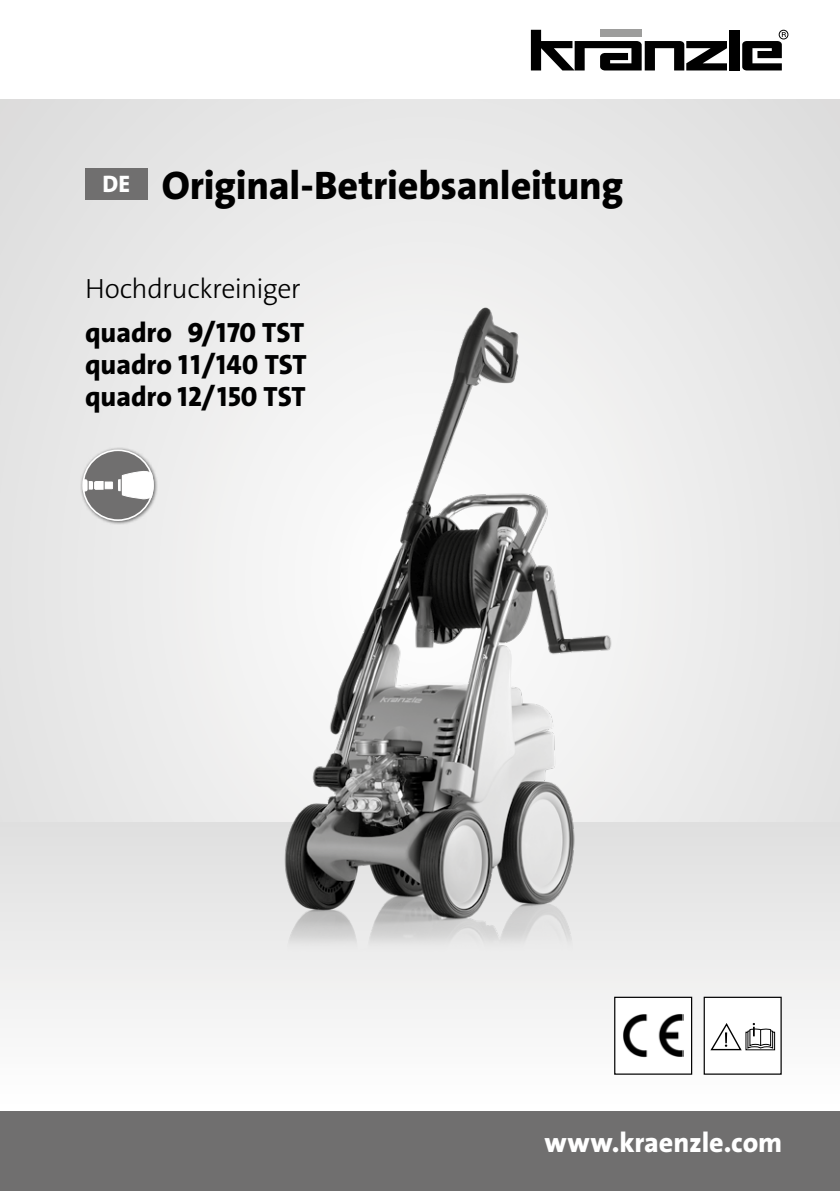
<style>
.page{position:relative;width:840px;height:1191px;background:#fff}
.page>*{position:absolute;margin:0;border:0;box-sizing:border-box;transform-origin:0 0}
.t1{font:40px "The Sans LP8 Ex Bld";letter-spacing:-.005em;color:#000}
.t2{font:28px/32px "The Sans LP8 Ex Bld";letter-spacing:-.005em;color:#000;text-align:justify}
.t3{font:28px "The Sans LP3 Lig";letter-spacing:-.02em;color:#000}
.t4{font:28px "The Sans LP8 Ex Bld";letter-spacing:-.005em;color:#fff}
</style>
<div class="page">
<div style="left:0;top:99px;width:839px;height:1092px;background:#e9e9e9"></div>
<div style="left:0;top:996px;width:839px;height:115px;background:#f9f9f9"></div>
<div style="left:0;top:1111px;width:839px;height:80px;background:#706f6f"></div>
<div style="left:614px;top:997px;width:77px;height:77px;background:#fff"></div>
<div style="left:613px;top:996px;width:78px;height:78px;border:1px solid #000"></div>
<img style="left:623px;top:1014px;width:60px;height:43px">
<div style="left:703px;top:997px;width:77px;height:77px;background:#fff"></div>
<div style="left:703px;top:996px;width:78px;height:78px;border:1px solid #000"></div>
<div style="left:745px;top:1031px;width:29px;height:19px;border:1px solid #000"></div>
<svg style="left:710px;top:1023px;width:62px;height:28px"></svg>
<svg style="left:530px;top:30px;width:196px;height:40px"></svg>
<div style="left:728px;top:30px;width:10px;height:40px;background:#000"></div>
<div style="left:778px;top:30px;width:9px;height:9px;border:1px solid #000;border-radius:50%"></div>
<svg style="left:742px;top:32px;width:43px;height:38px"></svg>
<div style="left:85px;top:168px;width:62px;height:31px;background:#706f6f"></div>
<img style="left:247px;top:307px;width:376px;height:633px">
<div style="left:80px;top:447px;width:78px;height:78px;background:#000;opacity:.55"></div>
<div style="left:83px;top:450px;width:70px;height:70px;background:#706f6f;border-radius:50%"></div>
<div style="left:82px;top:449px;width:72px;height:72px;border:2px solid #fff;border-radius:50%"></div>
<svg style="left:83px;top:457px;width:72px;height:43px"></svg>
<h1 class="t1" style="left:102px;top:160px;width:522px"><sup>DE</sup> Original-Betriebsanleitung</h1>
<p class="t3" style="left:85px;top:271px;width:217px">Hochdruckreiniger</p>
<p class="t2" style="left:85px;top:316px;width:223px">quadro 9/170 TST quadro 11/140 TST quadro 12/150 TST</p>
<p class="t4" style="left:544px;top:1124px;width:239px">www.kraenzle.com</p>
</div>
